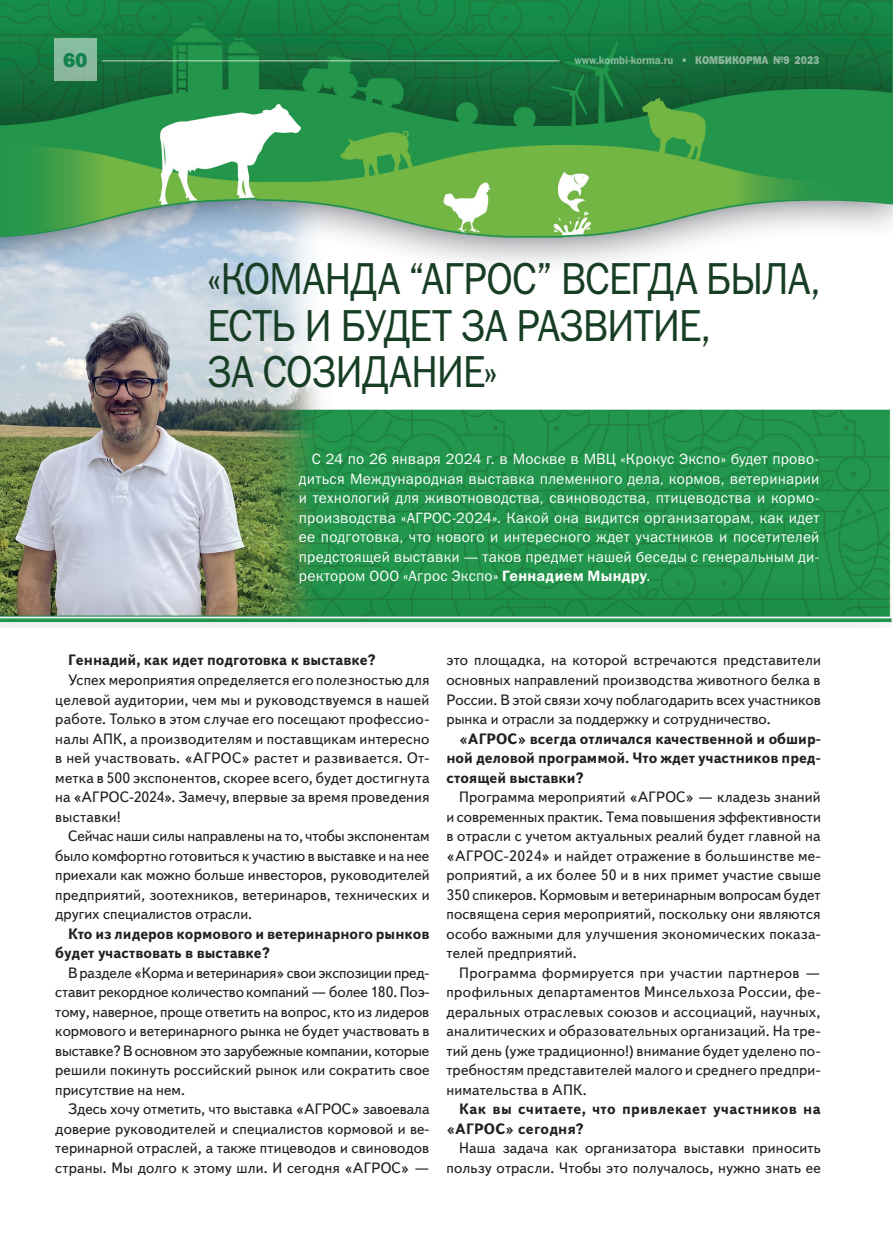
<style>
.page{position:relative;width:893px;height:1234px;background:#fff}
.page>*{position:absolute;margin:0;border:0;box-sizing:border-box;transform-origin:0 0}
.Zagolovok{font:45px "Franklin Gothic Book C";letter-spacing:-.02em;color:#173e24;scale:.9 1}
.t1{font:800 21px "Franklin Gothic";color:#11905f}
.Osnovnoy_text-10-13{font:15px/19.5px "Text Book C";letter-spacing:.01em;color:#231f20;text-align:justify}
.Vstavka_10-13{font:15px/19.5px "Franklin Gothic Book C";letter-spacing:.015em;color:#fff;text-align:justify}
.Osnovnoy_text-10-13-2{font:700 15px/19.5px "Text Book C";color:#231f20}
.Osnovnoy_text-10-13-3{font:700 15px/19.5px "Text Book C";letter-spacing:.025em;color:#231f20}
.Vstavka_10-13-2{font:15px "Franklin Gothic Demi C";letter-spacing:.02em;color:#fff}
.t2{font:11.25px "Franklin Gothic Demi C";color:#fff;scale:.9 1}
.s1{font-family:"Franklin Gothic Heavy C"}
.s2{font-family:"Franklin Gothic Book C"}
</style>
<div class="page">
<img style="left:0;top:0;width:893px;height:627px">
<div style="left:54px;top:39px;width:43px;height:42px;background:#89ba9e"></div>
<hr style="left:102px;top:60px;width:457px;height:2px;background:#fff">
<h2 class="t1" style="left:63px;top:47px;width:26px">60</h2>
<p class="t2" style="left:574px;top:54px;width:274px">www.kombi-korma.ru <span class="s1">• КОМБИКОРМА №9 2023</span></p>
<p class="Zagolovok" style="left:207px;top:254px;width:683px">«Команда “АГРОС” всегда была,</p>
<p class="Zagolovok" style="left:207px;top:300px;width:561px">есть и будет за развитие,</p>
<p class="Zagolovok" style="left:207px;top:347px;width:324px">за созидание»</p>
<p class="Vstavka_10-13" style="left:299px;top:449px;width:522px;text-indent:13px">С 24 по 26 января 2024 г. в М оскве в МВЦ «Крокус Экспо» будет прово&shy;диться Международная выставка племенного дела, кормов, ветеринарии и технологий для животноводства, свиноводства, птицеводства и кормо&shy;производства «АГРОС-2024». Какой она видится организаторам, как идет ее подготовка, что нового и интересного ждет участников и посетителей предстоящей выставки — таков предмет нашей беседы с генеральным ди&shy;ректором ООО</p>
<p class="Vstavka_10-13-2" style="left:403px;top:567px;width:249px"><span class="s2">«Агрос Экспо»</span> Геннадием Мындру<span class="s2">.</span></p>
<p class="Osnovnoy_text-10-13-2" style="left:68px;top:650px;width:309px">Геннадий, как идет подготовка к выставке?</p>
<p class="Osnovnoy_text-10-13" style="left:55px;top:670px;width:376px;text-indent:13px">Успех мероприятия определяется его полезностью для целевой аудитории, чем мы и руководствуемся в нашей работе. Только в этом случае его посещают профессио&shy;налы АПК, а производителям и поставщикам интересно в ней участвовать. «АГРОС» растет и развивается. От&shy;метка в 500 экспонентов, скорее всего, будет достигнута на «АГРОС-2024». Замечу, впервые за время проведения выставки!</p>
<p class="Osnovnoy_text-10-13" style="left:55px;top:826px;width:376px;text-indent:13px">Сейчас наши силы направлены на то, чтобы экспонентам было комфортно готовиться к участию в выставке и на нее приехали как можно больше инвесторов, руководителей предприятий, зоотехников, ветеринаров, технических и других специалистов отрасли.</p>
<p class="Osnovnoy_text-10-13-2" style="left:55px;top:923px;width:376px;text-indent:13px">Кто из лидеров кормового и ветеринарного рынков будет участвовать в выставке?</p>
<p class="Osnovnoy_text-10-13" style="left:55px;top:962px;width:376px;text-indent:13px">В разделе «Корма и ветеринария» свои экспозиции пред&shy;ставит рекордное количество компаний — более 180. Поэ&shy;тому, наверное, проще ответить на вопрос, кто из лидеров кормового и ветеринарного рынка не будет участвовать в выставке? В основном это зарубежные компании, которые решили покинуть российский рынок или сократить свое присутствие на нем.</p>
<p class="Osnovnoy_text-10-13" style="left:55px;top:1099px;width:376px;text-indent:13px">Здесь хочу отметить, что выставка «АГРОС» завоевала доверие руководителей и специалистов кормовой и ве&shy;теринарной отраслей, а также птицеводов и свиноводов страны. Мы долго к этому шли. И сегодня «АГРОС» —</p>
<p class="Osnovnoy_text-10-13" style="left:446px;top:650px;width:376px">это площадка, на которой встречаются представители основных направлений производства животного белка в России. В этой связи хочу поблагодарить всех участников рынка и отрасли за поддержку и сотрудничество.</p>
<p class="Osnovnoy_text-10-13-2" style="left:446px;top:728px;width:376px;text-align:justify;text-indent:13px">«АГРОС» всегда отличался качественной и обшир&shy;ной деловой программой. Что ждет участников пред&shy;стоящей выставки?</p>
<p class="Osnovnoy_text-10-13" style="left:446px;top:787px;width:376px;text-indent:13px">Программа мероприятий «АГРОС» — кладезь знаний и современных практик. Тема повышения эффективности в отрасли с учетом актуальных реалий будет главной на «АГРОС-2024» и найдет отражение в большинстве ме&shy;роприятий, а их более 50 и в них примет участие свыше 350 спикеров. Кормовым и ветеринарным вопросам будет посвящена серия мероприятий, поскольку они являются особо важными для улучшения экономических показа&shy;телей предприятий.</p>
<p class="Osnovnoy_text-10-13" style="left:446px;top:962px;width:376px;text-indent:13px">Программа формируется при участии партнеров — профильных департаментов Минсельхоза России, фе&shy;деральных отраслевых союзов и ассоциаций, научных, аналитических и образовательных организаций. На тре&shy;тий день (уже традиционно!) внимание будет уделено по&shy;требностям представителей малого и среднего предпри&shy;нимательства в АПК.</p>
<p class="Osnovnoy_text-10-13-3" style="left:446px;top:1099px;width:376px;text-indent:13px">Как вы считаете, что привлекает участников на «АГРОС» сегодня?</p>
<p class="Osnovnoy_text-10-13" style="left:446px;top:1138px;width:376px;text-align:right">Наша задача как организатора выставки приносить пользу отрасли. Чтобы это получалось, нужно знать ее</p>
</div>
